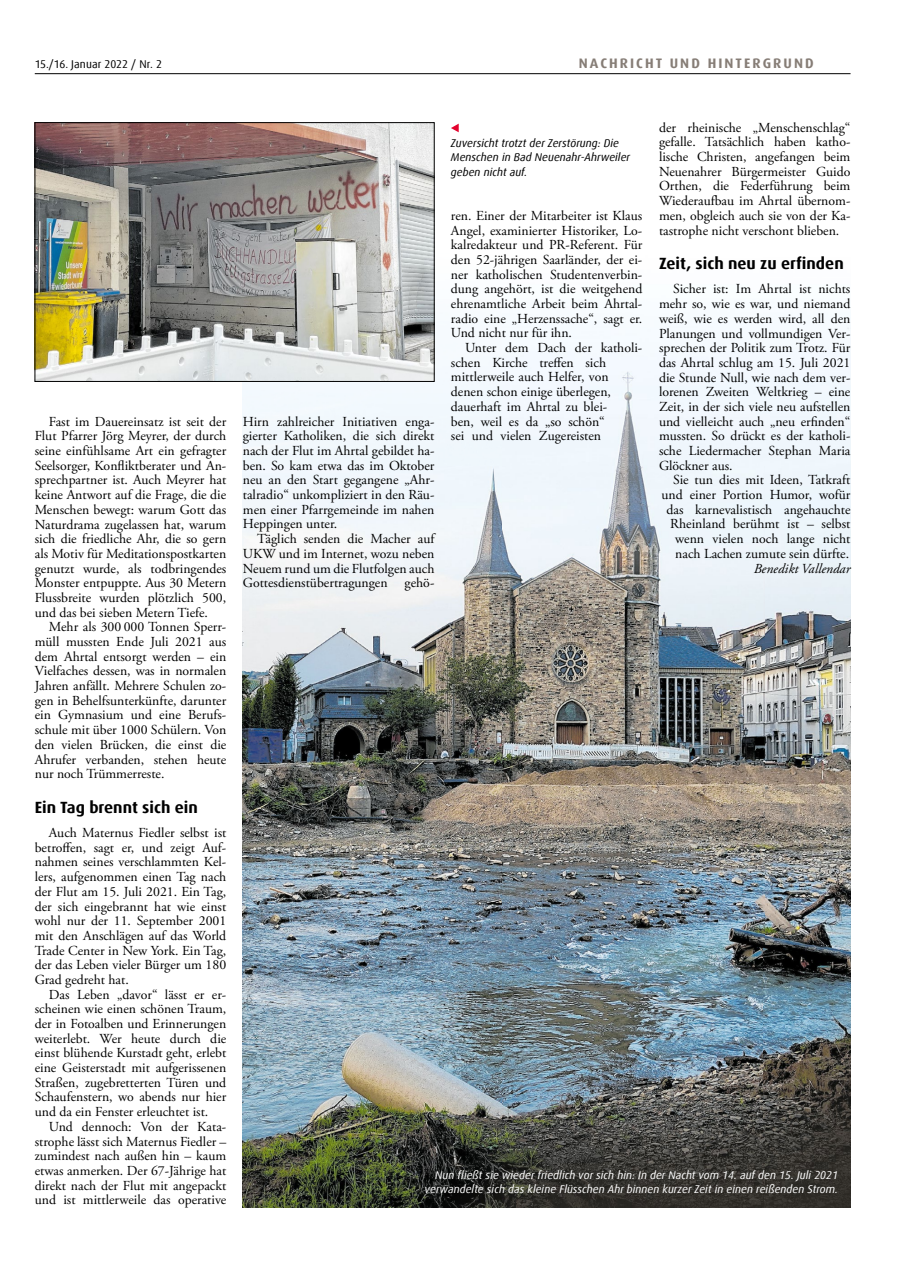
<style>
.page{position:relative;width:908px;height:1276px;background:#fff}
.page>*{position:absolute;margin:0;border:0;box-sizing:border-box;transform-origin:0 0}
.t1{font:700 16.25px "Dax Offc Pro";color:#000}
.t2{font:13.75px/14.6px "Adobe Garamond Pro";color:#000;text-align:justify}
.t3{font:700 13.75px "Dax Offc Pro";letter-spacing:.15em;color:#867d76}
.t4{font:italic 13.75px "Adobe Garamond Pro";color:#000}
.t5{font:italic 11.25px/14.8px "Dax Offc Pro";color:#fff;text-align:right}
.t6{font:italic 11.25px/14.8px "Dax Offc Pro";color:#000}
.t7{font:11.25px "Dax Offc Pro";letter-spacing:.005em;color:#000}
</style>
<div class="page">
<hr style="left:35px;top:73px;width:815px;height:1px;background:#000">
<img style="left:243px;top:249px;width:607px;height:958px">
<img style="left:37px;top:124px;width:395px;height:255px">
<div style="left:35px;top:122px;width:399px;height:259px;border:1px solid #000"></div>
<svg style="left:451px;top:124px;width:7px;height:8px"></svg>
<p class="t7" style="left:35px;top:57px;width:129px">15./16. Januar 2022 / Nr. 2</p>
<p class="t3" style="left:578px;top:55px;width:236px">NACHRICHT UND HINTERGRUND</p>
<p class="t2" style="left:35px;top:414px;width:193px;text-indent:14px">Fast im Dauereinsatz ist seit der Flut Pfarrer Jörg Meyrer, der durch seine einfühlsame Art ein gefragter Seelsorger, Konfliktberater und An&shy;sprechpartner ist. Auch Meyrer hat keine Antwort auf die Frage, die die Menschen bewegt: warum Gott das Naturdrama zugelassen hat, warum sich die friedliche Ahr, die so gern als Motiv für Meditationspostkarten genutzt wurde, als todbringendes Monster entpuppte. Aus 30 Metern Flussbreite wurden plötzlich 500, und das bei sieben Metern Tiefe.</p>
<p class="t2" style="left:35px;top:620px;width:193px;text-indent:14px">Mehr als 300 000 Tonnen Sperr&shy;müll mussten Ende Juli 2021 aus dem Ahrtal entsorgt werden – ein Vielfaches dessen, was in normalen Jahren anfällt. Mehrere Schulen zo&shy;gen in Behelfsunterkünfte, darunter ein Gymnasium und eine Berufs&shy;schule mit über 1000 Schülern. Von den vielen Brücken, die einst die Ahrufer verbanden, stehen heute nur noch Trümmerreste.</p>
<p class="t1" style="left:35px;top:797px;width:165px">Ein Tag brennt sich ein</p>
<p class="t2" style="left:35px;top:826px;width:193px;text-indent:14px">Auch Maternus Fiedler selbst ist betroffen, sagt er, und zeigt Auf&shy;nahmen seines verschlammten Kel&shy;lers, aufgenommen einen Tag nach der Flut am 15. Juli 2021. Ein Tag, der sich eingebrannt hat wie einst wohl nur der 11. September 2001 mit den Anschlägen auf das World Trade Center in New York. Ein Tag, der das Leben vieler Bürger um 180<br>Grad gedreht hat.</p>
<p class="t2" style="left:35px;top:987px;width:193px;text-indent:14px">Das Leben „davor“ lässt er er&shy;scheinen wie einen schönen Traum, der in Fotoalben und Erinnerungen weiterlebt. Wer heute durch die einst blühende Kurstadt geht, erlebt eine Geisterstadt mit aufgerissenen Straßen, zugebretterten Türen und Schaufenstern, wo abends nur hier und da ein Fenster erleuchtet ist.</p>
<p class="t2" style="left:35px;top:1119px;width:193px;text-indent:14px">Und dennoch: Von der Kata - strophe lässt sich Maternus Fiedler – zumindest nach außen hin – kaum etwas anmerken. Der 67-Jährige hat direkt nach der Flut mit angepackt und ist mittlerweile das operative</p>
<p class="t2" style="left:243px;top:414px;width:193px">Hirn zahlreicher Initiativen enga&shy;gierter Katholiken, die sich direkt nach der Flut im Ahrtal gebildet ha&shy;ben. So kam etwa das im Oktober neu an den Start gegangene „Ahr&shy;talradio“ unkompliziert in den Räu&shy;men einer Pfarrgemeinde im nahen Heppingen unter.</p>
<p class="t2" style="left:243px;top:532px;width:193px;text-indent:14px">Täglich senden die Macher auf UKW und im Internet, wozu neben Neuem rund um die Flutfolgen auch Gottesdienstübertragungen gehö-</p>
<p class="t6" style="left:450px;top:135px;width:181px">Zuversicht trotzt der Zerstörung: Die<br>Menschen in Bad Neuenahr-Ahrweiler geben nicht auf.</p>
<p class="t2" style="left:450px;top:209px;width:193px">ren. Einer der Mitarbeiter ist Klaus Angel, examinierter Historiker, Lo&shy;kalredakteur und PR-Referent. Für den 52-jährigen Saarländer, der ei&shy;ner katholischen Studentenverbin&shy;dung angehört, ist die weitgehend ehrenamtliche Arbeit beim Ahrtal&shy;radio eine „Herzenssache“, sagt er.<br>Und nicht nur für ihn.</p>
<p class="t2" style="left:450px;top:341px;width:193px;text-align:left;text-indent:14px">Unter dem Dach der katholi&shy;schen Kirche treffen sich mittlerweile auch Helfer, von denen schon einige überlegen, dauerhaft im Ahrtal zu blei-<br>ben, weil es da „so schön“<br>sei und vielen Zugereisten</p>
<p class="t2" style="left:658px;top:120px;width:193px">der rheinische „Menschenschlag“ gefalle. Tatsächlich haben katho&shy;lische Christen, angefangen beim Neuenahrer Bürgermeister Guido Orthen, die Federführung beim Wiederaufbau im Ahrtal übernom&shy;men, obgleich auch sie von der Ka&shy;tastrophe nicht verschont blieben.</p>
<p class="t1" style="left:658px;top:253px;width:186px">Zeit, sich neu zu erfinden</p>
<p class="t2" style="left:658px;top:282px;width:193px;text-indent:14px">Sicher ist: Im Ahrtal ist nichts mehr so, wie es war, und niemand weiß, wie es werden wird, all den Planungen und vollmundigen Ver&shy;sprechen der Politik zum Trotz. Für das Ahrtal schlug am 15. Juli 2021 die Stunde Null, wie nach dem ver&shy;lorenen Zweiten Weltkrieg – eine Zeit, in der sich viele neu aufstellen und vielleicht auch „neu erfinden“ mussten. So drückt es der katholi&shy;sche Liedermacher Stephan Maria Glöckner aus.</p>
<p class="t2" style="left:661px;top:473px;width:190px;text-align:right">Sie tun dies mit Ideen, Tatkraft und einer Portion Humor, wofür das karnevalistisch angehauchte<br>Rheinland berühmt ist – selbst wenn vielen noch lange nicht nach Lachen zumute sein dürfte.</p>
<p class="t4" style="left:753px;top:560px;width:98px">Benedikt Vallendar</p>
<p class="t5" style="left:424px;top:1167px;width:415px">Nun fließt sie wieder friedlich vor sich hin: In der Nacht vom 14. auf den 15. Juli 2021 verwandelte sich das kleine Flüsschen Ahr binnen kurzer Zeit in einen reißenden Strom.</p>
</div>
